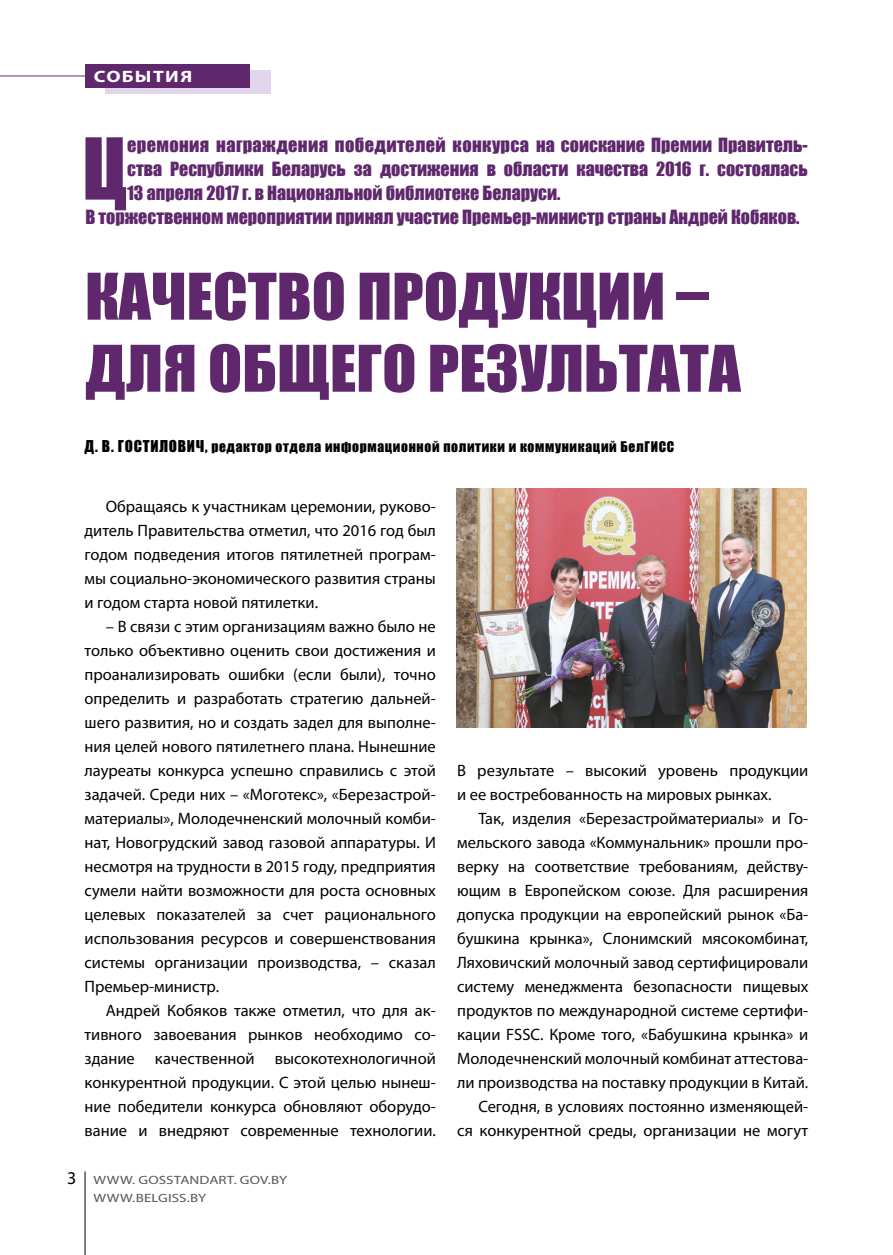
<style>
.page{position:relative;width:893px;height:1255px;background:#fff}
.page>*{position:absolute;margin:0;border:0;box-sizing:border-box;transform-origin:0 0}
.t1{font:78.75px "Impact";color:#60286c}
.t2{font:59.25px/72px "Impact";color:#60286c;scale:1.06 1}
.t3{font:18px "Impact";color:#60286c}
.t4{font:18px "Impact";letter-spacing:.02em;color:#60286c}
.t5{font:16.5px/24px "Myriad Pro";color:#000;text-align:justify}
.t6{font:700 16.5px "Myriad Pro";letter-spacing:.065em;color:#fff;scale:1.2 1}
.t7{font:13.5px "Impact";letter-spacing:.05em;color:#000}
.t8{font:12px/18px "Myriad Pro";letter-spacing:.005em;color:#575756;scale:1.25 1}
.s1{font-size:15px}
.s2{font-size:18px;color:#000}
</style>
<div class="page">
<div style="left:106px;top:70px;width:165px;height:24px;background:#e1d6eb"></div>
<div style="left:85px;top:64px;width:165px;height:23px;background:#60286c"></div>
<hr style="left:0;top:76px;width:85px;height:1px;background:#60286c">
<hr style="left:85px;top:1171px;width:1px;height:83px;background:#000">
<img style="left:456px;top:488px;width:351px;height:239px">
<p class="t6" style="left:94px;top:65px;width:84px">СОБЫТИЯ</p>
<h1 class="t1" style="left:82px;top:108px;width:46px">Ц</h1>
<p class="t4" style="left:127px;top:130px;width:682px">еремония награждения победителей конкурса на соискание Премии Правитель-</p>
<p class="t3" style="left:127px;top:154px;width:682px">ства Республики Беларусь за достижения в области качества 2016 г. состоялась</p>
<p class="t3" style="left:127px;top:178px;width:435px">13 апреля 2017 г. в Национальной библиотеке Беларуси.</p>
<p class="t3" style="left:85px;top:202px;width:716px">В торжественном мероприятии принял участие Премьер-министр страны Андрей Кобяков.</p>
<h2 class="t2" style="left:85px;top:259px;width:620px">КАЧЕСТВО ПРОДУКЦИИ –<br>ДЛЯ ОБЩЕГО РЕЗУЛЬТАТА</h2>
<p class="t7" style="left:85px;top:436px;width:591px"><span class="s1">Д. В. ГОСТИЛОВИЧ,</span> редактор отдела информационной политики и коммуникаций БелГИСС</p>
<p class="t5" style="left:85px;top:494px;width:353px;text-indent:21px">Обращаясь к участникам церемонии, руково&shy;дитель Правительства отметил, что 2016 год был годом подведения итогов пятилетней програм&shy;мы социально-экономического развития страны и годом старта новой пятилетки.</p>
<p class="t5" style="left:85px;top:614px;width:353px;text-indent:21px">– В связи с этим организациям важно было не только объективно оценить свои достижения и проанализировать ошибки (если были), точно определить и разработать стратегию дальней&shy;шего развития, но и создать задел для выполне&shy;ния целей нового пятилетнего плана. Нынешние лауреаты конкурса успешно справились с этой задачей. Среди них – «Моготекс», «Березастрой&shy;материалы», Молодечненский молочный комби&shy;нат, Новогрудский завод газовой аппаратуры. И несмотря на трудности в 2015 году, предприятия сумели найти возможности для роста основных целевых показателей за счет рационального использования ресурсов и совершенствования системы организации производства, – сказал Премьер-министр.</p>
<p class="t5" style="left:85px;top:998px;width:353px;text-indent:21px">Андрей Кобяков также отметил, что для ак&shy;тивного завоевания рынков необходимо со&shy;здание качественной высокотехнологичной конкурентной продукции. С этой целью нынеш&shy;ние победители конкурса обновляют оборудо&shy;вание и внедряют современные технологии.</p>
<p class="t8" style="left:94px;top:1170px;width:156px;text-indent:-26px"><span class="s2">3</span> WWW. GOSSTANDART. GOV.BY<br>WWW.BELGISS.BY</p>
<p class="t5" style="left:457px;top:758px;width:353px">В результате – высокий уровень продукции и ее востребованность на мировых рынках.</p>
<p class="t5" style="left:457px;top:806px;width:353px;text-align:right">Так, изделия «Березастройматериалы» и Го&shy;мельского завода «Коммунальник» прошли про&shy;верку на соответствие требованиям, действу&shy;ющим в Европейском союзе. Для расширения допуска продукции на европейский рынок «Ба&shy;бушкина крынка», Слонимский мясокомбинат, Ляховичский молочный завод сертифицировали систему менеджмента безопасности пищевых продуктов по международной системе сертифи&shy;кации FSSC. Кроме того, «Бабушкина крынка» и Молодечненский молочный комбинат аттестова&shy;ли производства на поставку продукции в Китай.<br>Сегодня, в условиях постоянно изменяющей-<br>ся конкурентной среды, организации не могут</p>
</div>
